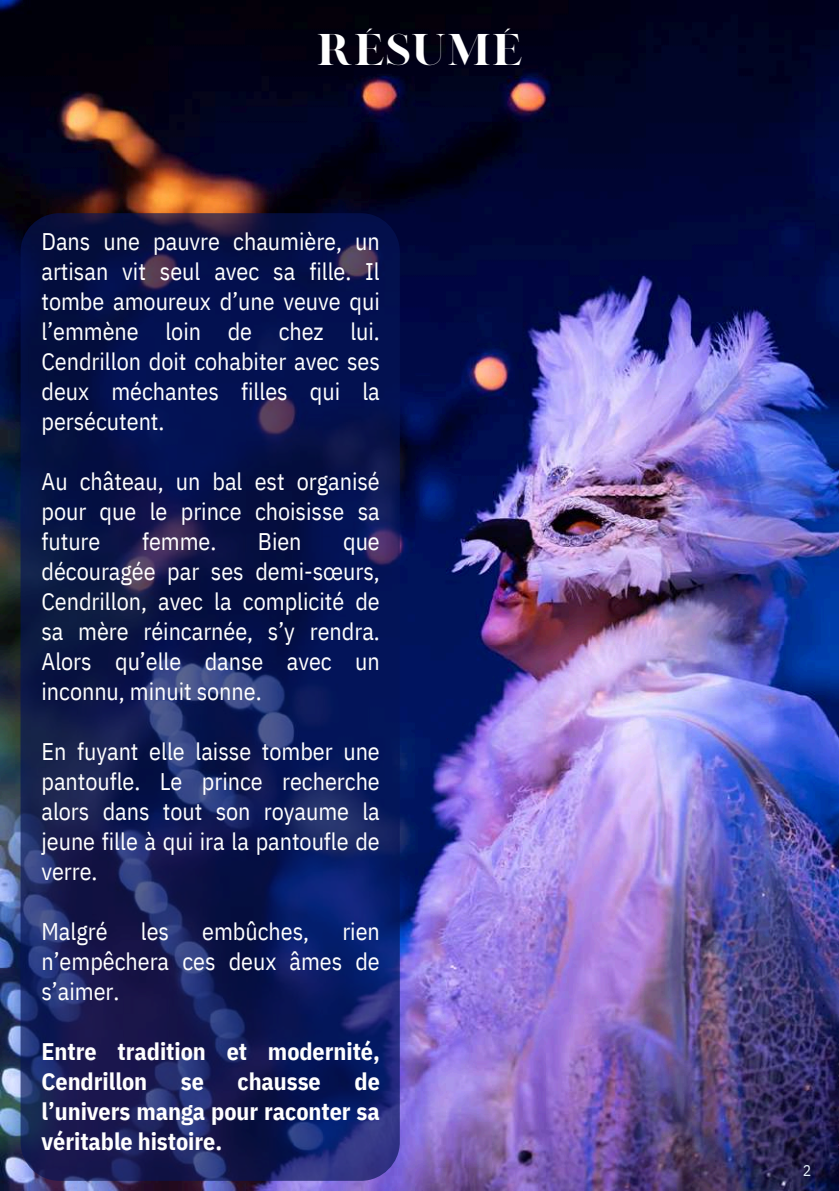
<style>
.page{position:relative;width:839px;height:1191px;background:#fff}
.page>*{position:absolute;margin:0;border:0;box-sizing:border-box;transform-origin:0 0}
.t1{font:36px "London";color:#fff}
.t2{font:24px/30px "IBM Plex Sans Cond";color:#fff;text-align:justify}
.t3{font:700 24px/30px "IBM Plex Sans Cond";color:#fff}
.t4{font:15.6px "IBM Plex Sans Cond";color:#e4eefc}
</style>
<div class="page">
<img style="left:0;top:0;width:838px;height:1191px">
<svg style="left:21px;top:213px;width:379px;height:968px;background:#0f1953"></svg>
<h1 class="t1" style="left:316px;top:25px;width:209px">RÉSUMÉ</h1>
<p class="t2" style="left:41px;top:226px;width:340px">Dans une pauvre chaumière, un artisan vit seul avec sa fille. Il tombe amoureux d’une veuve qui l’emmène loin de chez lui.<br>Cendrillon doit cohabiter avec ses deux méchantes filles qui la persécutent.</p>
<p class="t2" style="left:41px;top:466px;width:340px;text-align:left">Au château, un bal est organisé pour que le prince choisisse sa future</p>
<p class="t2" style="left:142px;top:526px;width:76px">femme.</p>
<p class="t2" style="left:258px;top:526px;width:45px">Bien</p>
<p class="t2" style="left:41px;top:526px;width:340px;text-indent:302px">que découragée par ses demi-sœurs, Cendrillon, avec la complicité de sa mère réincarnée, s’y rendra.<br>Alors qu’elle danse avec un inconnu, minuit sonne.</p>
<p class="t2" style="left:41px;top:736px;width:340px">En fuyant elle laisse tomber une pantoufle. Le prince recherche alors dans tout son royaume la jeune fille à qui ira la pantoufle de verre.</p>
<p class="t2" style="left:41px;top:916px;width:61px">Malgré</p>
<p class="t2" style="left:141px;top:916px;width:30px">les</p>
<p class="t2" style="left:202px;top:916px;width:108px">embûches,</p>
<p class="t2" style="left:41px;top:916px;width:340px;text-indent:301px">rien n’empêchera ces deux âmes de s’aimer.</p>
<p class="t3" style="left:41px;top:1036px;width:340px">Entre tradition et modernité,<br>Cendrillon</p>
<p class="t3" style="left:41px;top:1066px;width:340px;text-align:justify;text-indent:313px">de l’univers manga pour raconter sa véritable histoire.</p>
<p class="t3" style="left:181px;top:1066px;width:25px">se</p>
<p class="t3" style="left:237px;top:1066px;width:85px">chausse</p>
<p class="t4" style="left:802px;top:1160px;width:10px">2</p>
</div>
